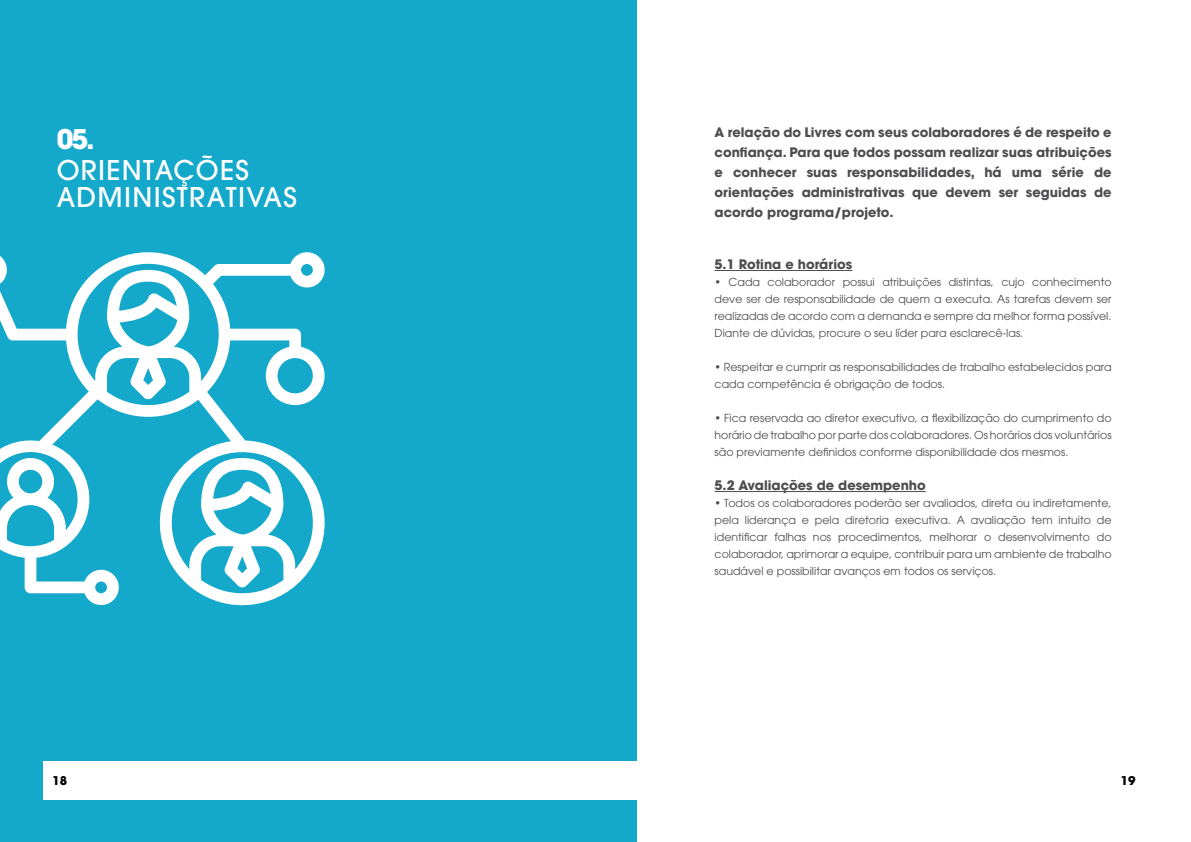
<style>
.page{position:relative;width:1191px;height:842px;background:#fff}
.page>*{position:absolute;margin:0;border:0;box-sizing:border-box;transform-origin:0 0}
.t1{font:500 27px/27px "ITC Avant Garde Pro";letter-spacing:.05em;color:#fff}
.t2{font:700 27px "ITC Avant Garde Pro";color:#fff}
.t3{font:700 13px/20px "ITC Avant Garde Pro";color:#4d4d4f;text-align:justify}
.t4{font:700 12px "ITC Avant Garde Pro";color:#000}
.t5{font:11px/17px "ITC Avant Garde Pro";color:#4d4d4f;text-align:justify}
</style>
<div class="page">
<div style="left:0;top:0;width:636px;height:842px;background:#14a9cb"></div>
<hr style="left:714px;top:270px;width:138px;height:1px;background:#4d4d4f">
<hr style="left:714px;top:491px;width:211px;height:1px;background:#4d4d4f">
<svg style="left:0;top:252px;width:325px;height:354px"></svg>
<div style="left:43px;top:761px;width:1105px;height:38px;background:#fff"></div>
<h1 class="t2" style="left:57px;top:121px;width:40px">05.</h1>
<h1 class="t1" style="left:57px;top:157px;width:242px">ORIENTAÇÕES<br>ADMINISTRATIVAS</h1>
<p class="t3" style="left:714px;top:122px;width:398px">A relação do Livres com seus colaboradores é de respeito e confiança. Para que todos possam realizar suas atribuições e conhecer suas responsabilidades, há uma série de orientações administrativas que devem ser seguidas de acordo programa/projeto.</p>
<p class="t3" style="left:714px;top:254px;width:139px">5.1 Rotina e horários</p>
<p class="t5" style="left:714px;top:274px;width:398px">• Cada colaborador possui atribuições distintas, cujo conhecimento deve ser de responsabilidade de quem a executa. As tarefas devem ser realizadas de acordo com a demanda e sempre da melhor forma possível.<br>Diante de dúvidas, procure o seu líder para esclarecê-las.</p>
<p class="t5" style="left:714px;top:359px;width:398px">• Respeitar e cumprir as responsabilidades de trabalho estabelecidos para cada competência é obrigação de todos.</p>
<p class="t5" style="left:714px;top:409px;width:398px">• Fica reservada ao diretor executivo, a flexibilização do cumprimento do horário de trabalho por parte dos colaboradores. Os horários dos voluntários são previamente definidos conforme disponibilidade dos mesmos.</p>
<p class="t3" style="left:714px;top:475px;width:213px">5.2 Avaliações de desempenho</p>
<p class="t5" style="left:714px;top:495px;width:398px">• Todos os colaboradores poderão ser avaliados, direta ou indiretamente, pela liderança e pela diretoria executiva. A avaliação tem intuito de identificar falhas nos procedimentos, melhorar o desenvolvimento do colaborador, aprimorar a equipe, contribuir para um ambiente de trabalho saudável e possibilitar avanços em todos os serviços.</p>
<p class="t4" style="left:52px;top:772px;width:16px">18</p>
<p class="t4" style="left:1120px;top:772px;width:16px">19</p>
</div>
